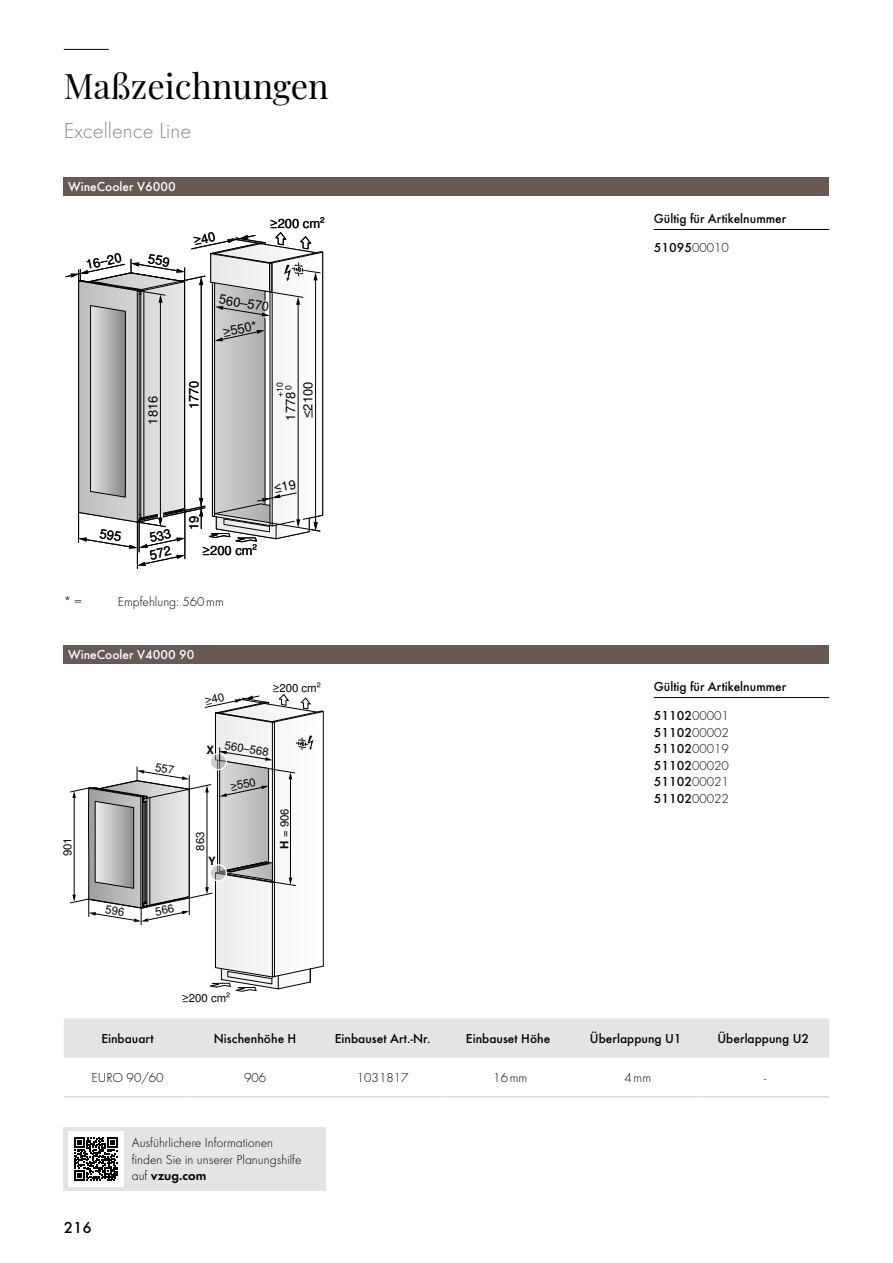
<style>
.page{position:relative;width:893px;height:1263px;background:#fff}
.page>*{position:absolute;margin:0;border:0;box-sizing:border-box;transform-origin:0 0}
.t1{font:34.5px "Playfair Display";color:#000}
.t2{font:300 22.5px "ZUG Futura";color:#918682}
.t3{font:500 16.5px "ZUG Futura";color:#000}
.t4{font:500 13.5px/16.5px "ZUG Futura";color:#000}
.t5{font:300 13.5px/16.5px "ZUG Futura";color:#000}
.t6{font:500 13.5px "ZUG Futura";color:#fff}
.t7{font:12.9px/16.8px "ZUG Nimbus Sans";color:#000}
.t8{font:11.4px "ZUG Nimbus Sans";color:#000}
.t9{font:700 11.4px "ZUG Nimbus Sans";color:#000}
.t10{font:8.7px/8.7px "ZUG Nimbus Sans";color:#000;text-align:center}
.s1{font-weight:700}
.s2{font-weight:300}
.s3{font-weight:800}
</style>
<div class="page">
<div style="left:64px;top:177px;width:765px;height:19px;background:#675a54"></div>
<hr style="left:654px;top:229px;width:175px;height:1px;background:#000">
<hr style="left:64px;top:49px;width:45px;height:1px;background:#000">
<div style="left:64px;top:645px;width:765px;height:19px;background:#675a54"></div>
<hr style="left:654px;top:697px;width:175px;height:1px;background:#000">
<div style="left:64px;top:1018px;width:765px;height:40px;background:#e4e4e2"></div>
<hr style="left:64px;top:1096px;width:127px;height:1px;background:#c5c7c7">
<hr style="left:191px;top:1096px;width:128px;height:1px;background:#c5c7c7">
<hr style="left:319px;top:1096px;width:127px;height:1px;background:#c5c7c7">
<hr style="left:446px;top:1096px;width:128px;height:1px;background:#c5c7c7">
<hr style="left:574px;top:1096px;width:128px;height:1px;background:#c5c7c7">
<hr style="left:702px;top:1096px;width:127px;height:1px;background:#c5c7c7">
<hr style="left:139px;top:522px;width:1px;height:30px;background:#000">
<hr style="left:185px;top:508px;width:1px;height:51px;background:#000">
<hr style="left:137px;top:522px;width:1px;height:46px;background:#000">
<svg style="left:138px;top:555px;width:47px;height:11px"></svg>
<div style="left:64px;top:1127px;width:262px;height:64px;background:#e4e4e2"></div>
<div style="left:68px;top:1131px;width:55px;height:55px;background:#fff"></div>
<svg style="left:74px;top:1137px;width:43px;height:43px"></svg>
<svg style="left:65px;top:232px;width:258px;height:317px"></svg>
<svg style="left:70px;top:694px;width:254px;height:298px"></svg>
<h1 class="t1" style="left:64px;top:59px;width:267px">Maßzeichnungen</h1>
<h2 class="t2" style="left:64px;top:117px;width:129px">Excellence Line</h2>
<p class="t6" style="left:68px;top:178px;width:109px">WineCooler V6000</p>
<p class="t7" style="left:85px;top:257px;width:38px;rotate:-12deg">16–20</p>
<p class="t7" style="left:145px;top:425px;width:30px;rotate:-90deg">1816</p>
<p class="t7" style="left:186px;top:409px;width:30px;rotate:-90deg">1770</p>
<p class="t7" style="left:270px;top:216px;width:56px">≥200 cm²</p>
<p class="t7" style="left:220px;top:291px;width:52px;rotate:9deg">560–570</p>
<p class="t7" style="left:222px;top:324px;width:36px;rotate:-12deg">≥550*</p>
<p class="t7" style="left:300px;top:418px;width:38px;rotate:-90deg">≤2100</p>
<p class="t10" style="left:276px;top:397px;width:16px;rotate:-90deg">+10<br>0</p>
<p class="t7" style="left:283px;top:421px;width:30px;rotate:-90deg">1778</p>
<p class="t7" style="left:145px;top:531px;width:27px;rotate:-12deg">533<br>572</p>
<p class="t7" style="left:186px;top:530px;width:16px;rotate:-90deg">19</p>
<p class="t7" style="left:203px;top:542px;width:56px">≥200 cm²</p>
<p class="t5" style="left:64px;top:593px;width:20px">*=</p>
<p class="t5" style="left:118px;top:593px;width:107px">Empfehlung: 560mm</p>
<p class="t6" style="left:68px;top:646px;width:128px">WineCooler V4000 90</p>
<p class="t8" style="left:273px;top:681px;width:50px">≥200 cm²</p>
<p class="t8" style="left:61px;top:856px;width:21px;rotate:-90deg">901</p>
<p class="t9" style="left:206px;top:743px;width:9px">X</p>
<p class="t8" style="left:226px;top:738px;width:46px;rotate:9deg">560–568</p>
<p class="t8" style="left:229px;top:780px;width:27px;rotate:-12deg">≥550</p>
<p class="t8" style="left:193px;top:851px;width:21px;rotate:-90deg">863</p>
<p class="t9" style="left:208px;top:854px;width:9px">Y</p>
<p class="t8" style="left:278px;top:848px;width:42px;rotate:-90deg"><span class="s1">H</span> = 906</p>
<p class="t8" style="left:182px;top:991px;width:50px">≥200 cm²</p>
<p class="t4" style="left:654px;top:204px;width:134px;line-height:29.4px">Gültig für Artikelnummer<br>51095<span class="s2">00010</span></p>
<p class="t4" style="left:654px;top:672px;width:134px;line-height:29.4px">Gültig für Artikelnummer<br>51102<span class="s2">00001</span></p>
<p class="t4" style="left:654px;top:724px;width:77px;text-align:justify">51102<span class="s2">00002<br></span>51102<span class="s2">00019<br></span>51102<span class="s2">00020<br></span>51102<span class="s2">00021<br></span>51102<span class="s2">00022</span></p>
<p class="t4" style="left:101px;top:1030px;width:54px">Einbauart</p>
<p class="t4" style="left:214px;top:1030px;width:84px">Nischenhöhe H</p>
<p class="t4" style="left:335px;top:1030px;width:97px">Einbauset Art.-Nr.</p>
<p class="t4" style="left:466px;top:1030px;width:86px">Einbauset Höhe</p>
<p class="t4" style="left:590px;top:1030px;width:93px">Überlappung U1</p>
<p class="t4" style="left:717px;top:1030px;width:93px">Überlappung U2</p>
<p class="t5" style="left:92px;top:1069px;width:73px">EURO 90/60</p>
<p class="t5" style="left:244px;top:1069px;width:24px">906</p>
<p class="t5" style="left:357px;top:1069px;width:53px">1031817</p>
<p class="t5" style="left:493px;top:1069px;width:35px">16mm</p>
<p class="t5" style="left:625px;top:1069px;width:28px">4mm</p>
<p class="t5" style="left:764px;top:1069px;width:4px">-</p>
<p class="t3" style="left:64px;top:1218px;width:30px">216</p>
<p class="t5" style="left:132px;top:1134px;width:171px">Ausführlichere Informationen finden Sie in unserer Planungshilfe auf <span class="s3">vzug.com</span></p>
</div>
